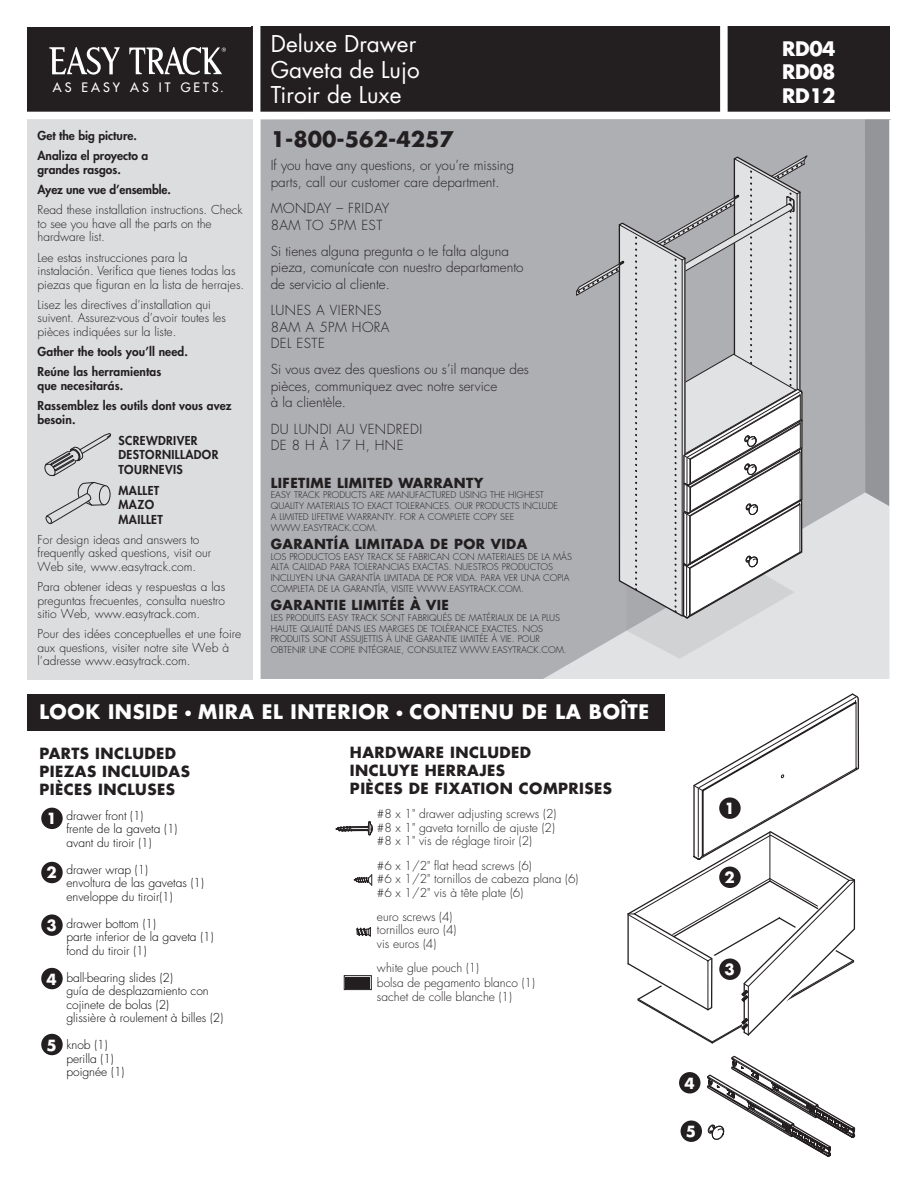
<style>
.page{position:relative;width:918px;height:1188px;background:#fff}
.page>*{position:absolute;margin:0;border:0;box-sizing:border-box;transform-origin:0 0}
.t1{font:22.5px "Futura";color:#fff}
.t2{font:700 21px "Futura";color:#231f20}
.t3{font:700 19.5px "Futura";letter-spacing:.03em;color:#fff}
.t4{font:700 15px/18px "Futura";letter-spacing:.03em;color:#231f20}
.t5{font:700 15px "Futura";color:#fff}
.t6{font:300 13.5px/16.2px "Futura";color:#231f20}
.t7{font:300 13.5px/16.2px "Futura";letter-spacing:.03em;color:#231f20}
.t8{font:700 13.5px "Futura";letter-spacing:.03em;color:#231f20}
.t9{font:12.6px "Futura";letter-spacing:.235em;color:#fff}
.EZT_Greenbox_text{font:300 12px/13.5px "Futura";color:#231f20}
.t10{font:300 12px/13.5px "Futura";color:#040503}
.t11{font:800 12px/13.5px "Futura";letter-spacing:.01em;color:#231f20}
.t12{font:800 12px/14.4px "Futura";letter-spacing:.03em;color:#231f20}
.t13{font:800 12px "Futura";letter-spacing:-.01em;color:#231f20}
.t14{font:300 9px/10.8px "Futura";color:#231f20}
.s1{font-weight:400;font-size:15px}
</style>
<div class="page">
<div style="left:260px;top:119px;width:631px;height:559px;background:#aeafb3"></div>
<svg style="left:533px;top:492px;width:356px;height:186px;background:#d0d1d3"></svg>
<div style="left:865px;top:119px;width:24px;height:387px;background:#939598"></div>
<svg style="left:576px;top:153px;width:234px;height:506px;background:#c8c8cb"></svg>
<svg style="left:627px;top:693px;width:232px;height:464px"></svg>
<div style="left:27px;top:694px;width:638px;height:36px;background:#231f20"></div>
<div style="left:27px;top:112px;width:228px;height:568px;background:#dcdddf"></div>
<svg style="left:344px;top:975px;width:28px;height:15px"></svg>
<div style="left:346px;top:977px;width:24px;height:11px;border:2px solid #231f20"></div>
<div style="left:251px;top:27px;width:639px;height:89px;background:#231f20"></div>
<div style="left:27px;top:27px;width:233px;height:88px;background:#231f20"></div>
<svg style="left:49px;top:47px;width:71px;height:28px"></svg>
<svg style="left:129px;top:47px;width:97px;height:28px"></svg>
<div style="left:253px;top:10px;width:7px;height:677px;background:#fff"></div>
<div style="left:22px;top:112px;width:871px;height:7px;background:#fff"></div>
<div style="left:720px;top:10px;width:8px;height:105px;background:#fff"></div>
<div style="left:41px;top:808px;width:22px;height:21px;background:#231f20;border-radius:50%"></div>
<div style="left:719px;top:797px;width:22px;height:22px;background:#231f20;border-radius:50%"></div>
<div style="left:41px;top:862px;width:22px;height:21px;background:#231f20;border-radius:50%"></div>
<div style="left:719px;top:867px;width:22px;height:21px;background:#231f20;border-radius:50%"></div>
<div style="left:41px;top:914px;width:22px;height:22px;background:#231f20;border-radius:50%"></div>
<div style="left:719px;top:959px;width:22px;height:21px;background:#231f20;border-radius:50%"></div>
<div style="left:41px;top:968px;width:22px;height:21px;background:#231f20;border-radius:50%"></div>
<div style="left:679px;top:1072px;width:21px;height:22px;background:#231f20;border-radius:50%"></div>
<div style="left:41px;top:1034px;width:22px;height:21px;background:#231f20;border-radius:50%"></div>
<div style="left:681px;top:1121px;width:21px;height:21px;background:#231f20;border-radius:50%"></div>
<svg style="left:44px;top:433px;width:67px;height:91px"></svg>
<svg style="left:335px;top:822px;width:38px;height:13px"></svg>
<svg style="left:353px;top:874px;width:19px;height:12px"></svg>
<svg style="left:357px;top:927px;width:14px;height:10px"></svg>
<p class="t9" style="left:53px;top:79px;width:172px">AS EASY AS IT GETS.</p>
<p class="t11" style="left:38px;top:129px;width:101px">Get the big picture.</p>
<p class="t11" style="left:38px;top:149px;width:112px">Analiza el proyecto a grandes rasgos.</p>
<p class="t13" style="left:38px;top:182px;width:135px">Ayez une vue d’ensemble.</p>
<p class="EZT_Greenbox_text" style="left:38px;top:204px;width:207px">Read these installation instructions. Check to see you have all the parts on the hardware list.</p>
<p class="EZT_Greenbox_text" style="left:38px;top:251px;width:208px">Lee estas instrucciones para la instalación. Verifica que tienes todas las piezas que figuran en la lista de herrajes.</p>
<p class="EZT_Greenbox_text" style="left:38px;top:298px;width:190px">Lisez les directives d’installation qui suivent. Assurez-vous d’avoir toutes les pièces indiquées sur la liste.</p>
<p class="t11" style="left:38px;top:345px;width:152px">Gather the tools you’ll need.</p>
<p class="t11" style="left:38px;top:365px;width:125px">Reúne las herramientas que necesitarás.</p>
<p class="t11" style="left:38px;top:399px;width:196px">Rassemblez les outils dont vous avez besoin.</p>
<p class="t12" style="left:119px;top:433px;width:101px">SCREWDRIVER<br>DESTORNILLADOR<br>TOURNEVIS</p>
<p class="t12" style="left:119px;top:483px;width:46px">MALLET<br>MAZO<br>MAILLET</p>
<p class="EZT_Greenbox_text" style="left:38px;top:533px;width:175px">For design ideas and answers to frequently asked questions, visit our<br>Web site, www.easytrack.com.</p>
<p class="EZT_Greenbox_text" style="left:38px;top:580px;width:189px;text-align:justify">Para obtener ideas y respuestas a las preguntas frecuentes, consulta nuestro sitio Web, www.easytrack.com.</p>
<p class="EZT_Greenbox_text" style="left:38px;top:628px;width:205px">Pour des idées conceptuelles et une foire aux questions, visiter notre site Web à l’adresse www.easytrack.com.</p>
<p class="t1" style="left:271px;top:30px;width:147px">Deluxe Drawer</p>
<p class="t1" style="left:271px;top:55px;width:150px">Gaveta de Lujo</p>
<p class="t1" style="left:271px;top:81px;width:132px">Tiroir de Luxe</p>
<p class="t2" style="left:271px;top:126px;width:185px">1-800-562-4257</p>
<p class="t6" style="left:271px;top:158px;width:245px">If you have any questions, or you’re missing parts, call our customer care department.</p>
<p class="t7" style="left:271px;top:201px;width:120px">MONDAY – FRIDAY</p>
<p class="t7" style="left:271px;top:217px;width:113px">8AM TO 5PM EST</p>
<p class="t6" style="left:271px;top:244px;width:254px">Si tienes alguna pregunta o te falta alguna pieza, comunícate con nuestro departamento de servicio al cliente.</p>
<p class="t7" style="left:271px;top:303px;width:112px">LUNES A VIERNES</p>
<p class="t7" style="left:271px;top:319px;width:120px">8AM A 5PM HORA<br>DEL ESTE</p>
<p class="t6" style="left:271px;top:362px;width:260px">Si vous avez des questions ou s’il manque des pièces, communiquez avec notre service<br>à la clientèle.</p>
<p class="t7" style="left:271px;top:421px;width:153px">DU LUNDI AU VENDREDI</p>
<p class="t6" style="left:271px;top:437px;width:134px">DE 8 H À 17 H, HNE</p>
<p class="t8" style="left:271px;top:473px;width:214px">LIFETIME LIMITED WARRANTY</p>
<p class="t14" style="left:271px;top:490px;width:289px">EASY TRACK PRODUCTS ARE MANUFACTURED USING THE HIGHEST QUALITY MATERIALS TO EXACT TOLERANCES. OUR PRODUCTS INCLUDE A LIMITED LIFETIME WARRANTY. FOR A COMPLETE COPY SEE WWW.EASYTRACK.COM.</p>
<p class="t8" style="left:271px;top:535px;width:258px">GARANTÍA LIMITADA DE POR VIDA</p>
<p class="t14" style="left:271px;top:551px;width:303px">LOS PRODUCTOS EASY TRACK SE FABRICAN CON MATERIALES DE LA MÁS ALTA CALIDAD PARA TOLERANCIAS EXACTAS. NUESTROS PRODUCTOS INCLUYEN UNA GARANTÍA LIMITADA DE POR VIDA. PARA VER UNA COPIA COMPLETA DE LA GARANTÍA, VISITE WWW.EASYTRACK.COM.</p>
<p class="t8" style="left:271px;top:596px;width:180px">GARANTIE LIMITÉE À VIE</p>
<p class="t14" style="left:271px;top:612px;width:297px">LES PRODUITS EASY TRACK SONT FABRIQUÉS DE MATÉRIAUX DE LA PLUS HAUTE QUALITÉ DANS LES MARGES DE TOLÉRANCE EXACTES. NOS PRODUITS SONT ASSUJETTIS À UNE GARANTIE LIMITÉE À VIE. POUR OBTENIR UNE COPIE INTÉGRALE, CONSULTEZ WWW.EASYTRACK.COM.</p>
<p class="t3" style="left:39px;top:699px;width:611px">LOOK INSIDE <span class="s1">•</span> MIRA EL INTERIOR <span class="s1">•</span> CONTENU DE LA BOÎTE</p>
<p class="t4" style="left:39px;top:744px;width:152px">PARTS INCLUDED<br>PIEZAS INCLUIDAS<br>PIÈCES INCLUSES</p>
<p class="t10" style="left:66px;top:809px;width:112px">drawer front (1)<br>frente de la gaveta (1) avant du tiroir (1)</p>
<p class="t10" style="left:66px;top:863px;width:139px">drawer wrap (1)<br>envoltura de las gavetas (1) enveloppe du tiroir(1)</p>
<p class="t10" style="left:66px;top:917px;width:149px">drawer bottom (1)<br>parte inferior de la gaveta (1) fond du tiroir (1)</p>
<p class="t10" style="left:66px;top:971px;width:158px">ball-bearing slides (2)<br>guía de desplazamiento con cojinete de bolas (2)<br>glissière à roulement à billes (2)</p>
<p class="t10" style="left:66px;top:1039px;width:59px">knob (1) perilla (1) poignée (1)</p>
<p class="t4" style="left:350px;top:743px;width:264px">HARDWARE INCLUDED<br>INCLUYE HERRAJES<br>PIÈCES DE FIXATION COMPRISES</p>
<p class="EZT_Greenbox_text" style="left:377px;top:808px;width:181px;text-align:justify">#8 x 1" drawer adjusting screws (2) #8 x 1" gaveta tornillo de ajuste (2) #8 x 1" vis de réglage tiroir (2)</p>
<p class="EZT_Greenbox_text" style="left:377px;top:859px;width:203px">#6 x 1/2" flat head screws (6)<br>#6 x 1/2" tornillos de cabeza plana (6) #6 x 1/2" vis à tête plate (6)</p>
<p class="EZT_Greenbox_text" style="left:377px;top:910px;width:81px">euro screws (4) tornillos euro (4) vis euros (4)</p>
<p class="EZT_Greenbox_text" style="left:377px;top:961px;width:159px;line-height:14.4px">white glue pouch (1)<br>bolsa de pegamento blanco (1) sachet de colle blanche (1)</p>
<p class="t5" style="left:725px;top:799px;width:12px">1</p>
<p class="t5" style="left:47px;top:809px;width:12px">1</p>
<p class="t5" style="left:47px;top:863px;width:12px">2</p>
<p class="t5" style="left:725px;top:868px;width:12px">2</p>
<p class="t5" style="left:47px;top:916px;width:12px">3</p>
<p class="t5" style="left:725px;top:960px;width:12px">3</p>
<p class="t5" style="left:47px;top:969px;width:12px">4</p>
<p class="t5" style="left:47px;top:1035px;width:12px">5</p>
<p class="t5" style="left:684px;top:1073px;width:12px">4</p>
<p class="t5" style="left:686px;top:1122px;width:12px">5</p>
<p class="t3" style="left:782px;top:36px;width:55px">RD04</p>
<p class="t3" style="left:782px;top:59px;width:55px">RD08</p>
<p class="t3" style="left:782px;top:82px;width:55px">RD12</p>
</div>
